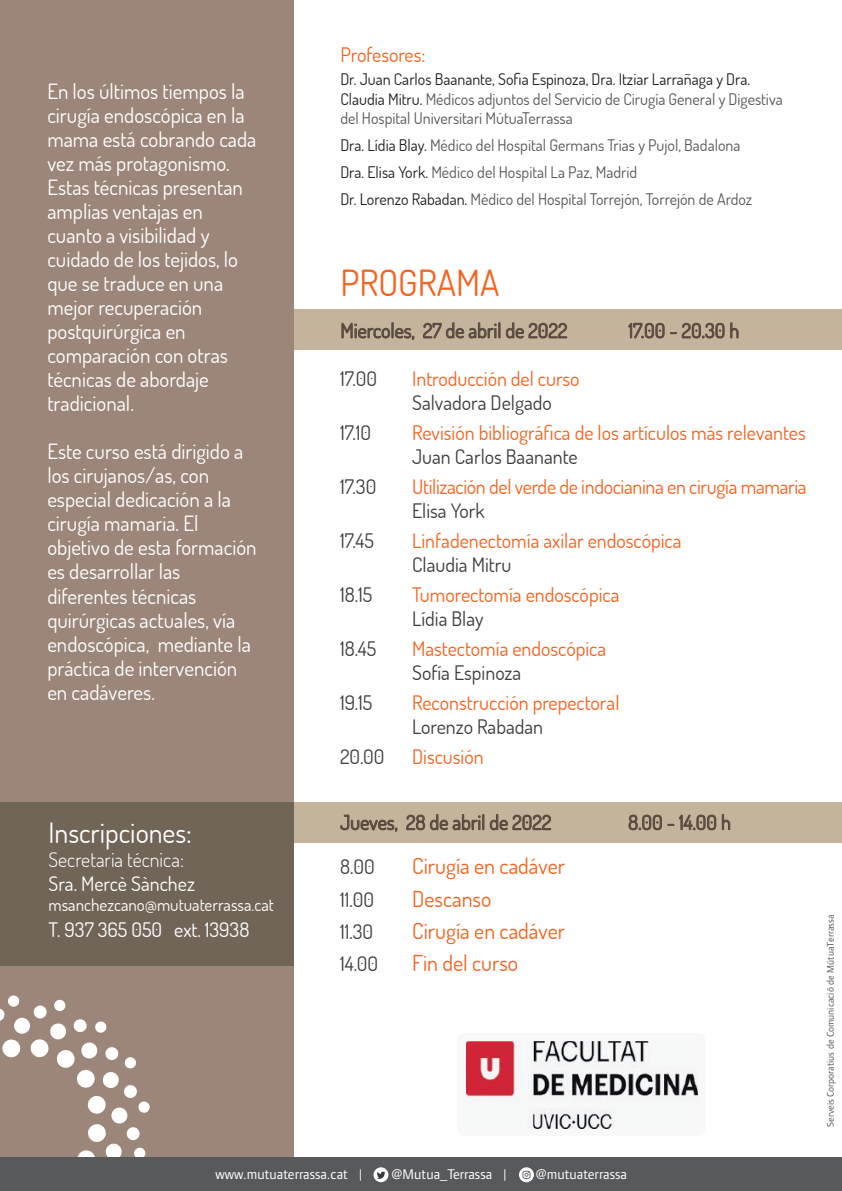
<style>
.page{position:relative;width:842px;height:1191px;background:#fff}
.page>*{position:absolute;margin:0;border:0;box-sizing:border-box;transform-origin:0 0}
.t1{font:36px "Dosis";color:#f36421}
.t2{font:28px "Dosis";color:#fff}
.t3{font:22px "Dosis";color:#f36421}
.t4{font:21px/24px "Dosis";color:#fff}
.t5{font:20px "Dosis";color:#f36421}
.t6{font:20px "Dosis";color:#3e3e3f}
.t7{font:20px "Dosis";color:#594a41}
.t8{font:20px "Dosis";color:#fff}
.t9{font:300 20px "Dosis";color:#fff}
.t10{font:17px "Dosis";color:#fff}
.t11{font:16px/19.2px "Dosis";color:#57585a}
.t12{font:14.6px "Foundry Form Sans";color:#fff}
.t13{font:10px "Foundry Form Sans";color:#58595b}
.s1{color:#231f20}
</style>
<div class="page">
<div style="left:293px;top:309px;width:549px;height:41px;background:#c3b49b"></div>
<div style="left:293px;top:802px;width:549px;height:40px;background:#c3b49b"></div>
<div style="left:0;top:0;width:293px;height:1167px;background:#9b8679"></div>
<div style="left:34px;top:1005px;width:13px;height:13px;background:#fff;border-radius:50%"></div>
<div style="left:14px;top:1017px;width:16px;height:16px;background:#fff;border-radius:50%"></div>
<svg style="left:2px;top:1039px;width:19px;height:19px"></svg>
<svg style="left:54px;top:999px;width:11px;height:12px"></svg>
<svg style="left:0;top:995px;width:20px;height:27px"></svg>
<svg style="left:77px;top:1123px;width:45px;height:34px"></svg>
<div style="left:126px;top:1127px;width:14px;height:13px;background:#fff;border-radius:50%"></div>
<div style="left:111px;top:1107px;width:16px;height:16px;background:#fff;border-radius:50%"></div>
<svg style="left:134px;top:1147px;width:11px;height:10px"></svg>
<svg style="left:30px;top:1018px;width:120px;height:96px"></svg>
<svg style="left:341px;top:322px;width:74px;height:18px"></svg>
<svg style="left:423px;top:322px;width:144px;height:17px"></svg>
<svg style="left:628px;top:322px;width:111px;height:17px"></svg>
<svg style="left:340px;top:814px;width:58px;height:18px"></svg>
<svg style="left:406px;top:814px;width:145px;height:16px"></svg>
<svg style="left:628px;top:814px;width:88px;height:16px"></svg>
<svg style="left:722px;top:814px;width:8px;height:16px"></svg>
<div style="left:0;top:1157px;width:842px;height:34px;background:#58595b"></div>
<svg style="left:519px;top:1167px;width:15px;height:15px"></svg>
<svg style="left:522px;top:1170px;width:8px;height:8px"></svg>
<svg style="left:373px;top:1167px;width:15px;height:15px"></svg>
<svg style="left:377px;top:1171px;width:8px;height:7px"></svg>
<div style="left:457px;top:1033px;width:248px;height:102px;background:#f7f8f7;border-radius:7px"></div>
<img style="left:466px;top:1041px;width:231px;height:87px">
<div style="left:0;top:802px;width:293px;height:164px;background:#716557"></div>
<p class="t4" style="left:47px;top:79px;width:211px">En los últimos tiempos la cirugía endoscópica en la mama está cobrando cada vez más protagonismo.<br>Estas técnicas presentan amplias ventajas en cuanto a visibilidad y cuidado de los tejidos, lo que se traduce en una mejor recuperación postquirúrgica en comparación con otras técnicas de abordaje tradicional.</p>
<p class="t4" style="left:47px;top:439px;width:211px">Este curso está dirigido a los cirujanos/as, con especial dedicación a la cirugía mamaria. El objetivo de esta formación es desarrollar las diferentes técnicas quirúrgicas actuales, vía endoscópica, mediante la práctica de intervención en cadáveres.</p>
<h2 class="t2" style="left:48px;top:814px;width:145px">Inscripciones:</h2>
<p class="t9" style="left:48px;top:846px;width:137px">Secretaria técnica:</p>
<p class="t8" style="left:48px;top:870px;width:148px">Sra. Mercè Sànchez</p>
<p class="t10" style="left:48px;top:894px;width:227px">msanchezcano@mutuaterrassa.cat</p>
<p class="t8" style="left:48px;top:916px;width:202px">T. 937 365 050 ext. 13938</p>
<p class="t5" style="left:340px;top:42px;width:87px">Profesores:</p>
<p class="t11" style="left:340px;top:69px;width:444px"><span class="s1">Dr. Juan Carlos Baanante, Sofia Espinoza, Dra. Itziar Larrañaga y Dra.<br>Claudia Mitru.</span> Médicos adjuntos del Servicio de Cirugía General y Digestiva del Hospital Universitari MútuaTerrassa</p>
<p class="t11" style="left:340px;top:131px;width:413px;line-height:27.2px"><span class="s1">Dra. Lídia Blay.</span> Médico del Hospital Germans Trias y Pujol, Badalona<br><span class="s1">Dra. Elisa York.</span> Médico del Hospital La Paz, Madrid<br><span class="s1">Dr. Lorenzo Rabadan.</span> Médico del Hospital Torrejón, Torrejón de Ardoz</p>
<h1 class="t1" style="left:340px;top:259px;width:161px">PROGRAMA</h1>
<p class="t7" style="left:340px;top:317px;width:229px">Miercoles, 27 de abril de 2022</p>
<p class="t7" style="left:628px;top:317px;width:112px">17.00 - 20.30 h</p>
<p class="t6" style="left:340px;top:365px;width:38px">17.00</p>
<p class="t5" style="left:412px;top:365px;width:169px">Introducción del curso</p>
<p class="t6" style="left:412px;top:389px;width:141px">Salvadora Delgado</p>
<p class="t6" style="left:340px;top:419px;width:32px">17.10</p>
<p class="t5" style="left:412px;top:419px;width:395px">Revisión bibliográfica de los artículos más relevantes</p>
<p class="t6" style="left:412px;top:443px;width:167px">Juan Carlos Baanante</p>
<p class="t6" style="left:340px;top:473px;width:38px">17.30</p>
<p class="t5" style="left:412px;top:473px;width:396px">Utilización del verde de indocianina en cirugía mamaria</p>
<p class="t6" style="left:412px;top:497px;width:74px">Elisa York</p>
<p class="t6" style="left:340px;top:527px;width:35px">17.45</p>
<p class="t5" style="left:412px;top:527px;width:271px">Linfadenectomía axilar endoscópica</p>
<p class="t6" style="left:412px;top:551px;width:101px">Claudia Mitru</p>
<p class="t6" style="left:340px;top:581px;width:34px">18.15</p>
<p class="t5" style="left:412px;top:581px;width:209px">Tumorectomía endoscópica</p>
<p class="t6" style="left:412px;top:605px;width:73px">Lídia Blay</p>
<p class="t6" style="left:340px;top:635px;width:38px">18.45</p>
<p class="t5" style="left:412px;top:635px;width:196px">Mastectomía endoscópica</p>
<p class="t6" style="left:412px;top:659px;width:111px">Sofía Espinoza</p>
<p class="t6" style="left:340px;top:689px;width:34px">19.15</p>
<p class="t5" style="left:412px;top:689px;width:209px">Reconstrucción prepectoral</p>
<p class="t6" style="left:412px;top:713px;width:133px">Lorenzo Rabadan</p>
<p class="t6" style="left:340px;top:743px;width:46px">20.00</p>
<p class="t5" style="left:412px;top:743px;width:73px">Discusión</p>
<p class="t7" style="left:340px;top:809px;width:213px">Jueves, 28 de abril de 2022</p>
<p class="t7" style="left:628px;top:809px;width:104px">8.00 - 14.00 h</p>
<p class="t6" style="left:340px;top:853px;width:36px">8.00</p>
<p class="t3" style="left:412px;top:851px;width:154px">Cirugía en cadáver</p>
<p class="t6" style="left:340px;top:886px;width:35px">11.00</p>
<p class="t3" style="left:412px;top:884px;width:81px">Descanso</p>
<p class="t6" style="left:340px;top:918px;width:35px">11.30</p>
<p class="t3" style="left:412px;top:916px;width:154px">Cirugía en cadáver</p>
<p class="t6" style="left:340px;top:951px;width:40px">14.00</p>
<p class="t3" style="left:412px;top:949px;width:107px">Fin del curso</p>
<p class="t12" style="left:216px;top:1166px;width:148px">www.mutuaterrassa.cat |</p>
<p class="t12" style="left:392px;top:1166px;width:117px">@Mutua_Terrassa |</p>
<p class="t12" style="left:536px;top:1166px;width:92px">@mutuaterrassa</p>
<p class="t13" style="left:825px;top:1126px;width:213px;rotate:-90deg">Serveis Corporatius de Comunicació de MútuaTerrassa</p>
</div>
